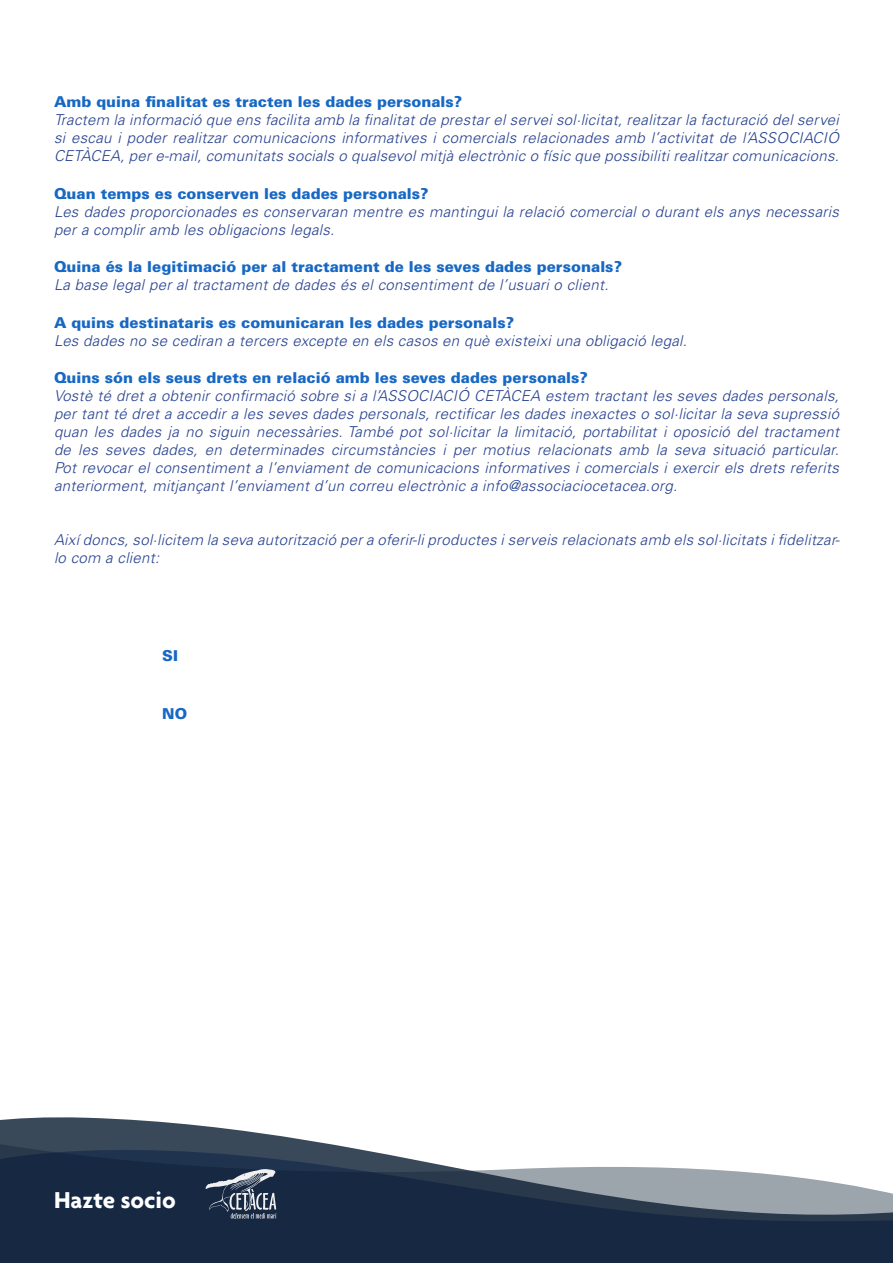
<style>
.page{position:relative;width:893px;height:1263px;background:#fff}
.page>*{position:absolute;margin:0;border:0;box-sizing:border-box;transform-origin:0 0}
.t1{font:700 24.9px "Agenda";color:#fff}
.t2{font:italic 300 15px/18px "Univers LT Std";letter-spacing:.02em;color:#25408f;text-align:justify}
.t3{font:900 15px "Univers LT Std";color:#1768c4}
</style>
<div class="page">
<svg style="left:0;top:1117px;width:203px;height:9px;fill:#394959"></svg>
<svg style="left:0;top:1126px;width:893px;height:137px;fill:#162842"></svg>
<svg style="left:205px;top:1169px;width:71px;height:50px;background:#4e5c6f"></svg>
<p class="t3" style="left:54px;top:93px;width:410px">Amb quina finalitat es tracten les dades personals?</p>
<p class="t2" style="left:54px;top:111px;width:786px">Tractem la informació que ens facilita amb la finalitat de prestar el servei sol·licitat, realitzar la facturació del servei si escau i poder realitzar comunicacions informatives i comercials relacionades amb l’activitat de l’ASSOCIACIÓ CETÀCEA, per e-mail, comunitats socials o qualsevol mitjà electrònic o físic que possibiliti realitzar comunicacions.</p>
<p class="t3" style="left:54px;top:184px;width:376px">Quan temps es conserven les dades personals?</p>
<p class="t2" style="left:54px;top:203px;width:786px">Les dades proporcionades es conservaran mentre es mantingui la relació comercial o durant els anys necessaris per a complir amb les obligacions legals.</p>
<p class="t3" style="left:54px;top:258px;width:569px">Quina és la legitimació per al tractament de les seves dades personals?</p>
<p class="t2" style="left:54px;top:276px;width:556px">La base legal per al tractament de dades és el consentiment de l’usuari o client.</p>
<p class="t3" style="left:54px;top:313px;width:461px">A quins destinataris es comunicaran les dades personals?</p>
<p class="t2" style="left:54px;top:332px;width:635px">Les dades no se cediran a tercers excepte en els casos en què existeixi una obligació legal.</p>
<p class="t3" style="left:54px;top:369px;width:535px">Quins són els seus drets en relació amb les seves dades personals?</p>
<p class="t2" style="left:54px;top:387px;width:786px">Vostè té dret a obtenir confirmació sobre si a l’ASSOCIACIÓ CETÀCEA estem tractant les seves dades personals, per tant té dret a accedir a les seves dades personals, rectificar les dades inexactes o sol·licitar la seva supressió quan les dades ja no siguin necessàries. També pot sol·licitar la limitació, portabilitat i oposició del tractament de les seves dades, en determinades circumstàncies i per motius relacionats amb la seva situació particular.<br>Pot revocar el consentiment a l’enviament de comunicacions informatives i comercials i exercir els drets referits anteriorment, mitjançant l’enviament d’un correu electrònic a info@associaciocetacea.org.</p>
<p class="t2" style="left:54px;top:531px;width:787px">Així doncs, sol·licitem la seva autorització per a oferir-li productes i serveis relacionats amb els sol·licitats i fidelitzar&shy;lo com a client:</p>
<p class="t3" style="left:162px;top:646px;width:18px">SI</p>
<p class="t3" style="left:162px;top:705px;width:27px">NO</p>
<h1 class="t1" style="left:54px;top:1185px;width:123px">Hazte socio</h1>
</div>
